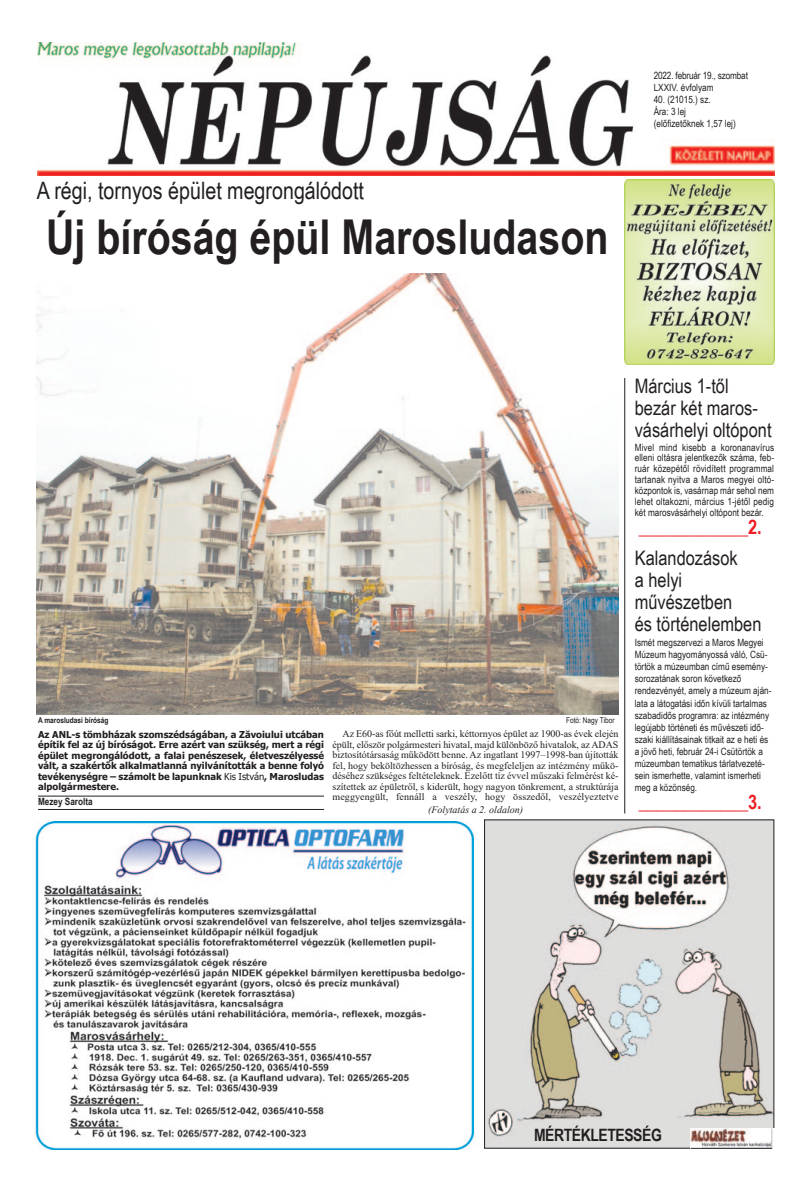
<style>
.page{position:relative;width:811px;height:1191px;background:#fff}
.page>*{position:absolute;margin:0;border:0;box-sizing:border-box;transform-origin:0 0}
.t1{font:700 48px "Arial Narrow";color:#231f20}
.t2{font:24px "Arial Narrow";color:#231f20}
.t3{font:20px/22.1px "Arial Narrow";color:#231f20}
.t4{font:700 20px "Arial Narrow";color:#ee1d23}
.t5{font:700 17px "Arial Narrow";letter-spacing:-.025em;color:#231f20}
.t6{font:10px/12.1px "Arial Narrow";color:#231f20;text-align:justify}
.t7{font:10px/10.5px "Times New Roman";letter-spacing:.01em;color:#231f20;text-align:justify}
.t8{font:italic 10px "Times New Roman";color:#231f20}
.t9{font:700 10px "Arial Narrow";color:#231f20}
.t10{font:700 9.5px/10.5px "Tahoma";color:#231f20;text-align:justify}
.t11{font:700 8px "Arial Narrow";color:#231f20}
.t12{font:8px "Arial Narrow";color:#231f20}
.s1{font-weight:400}
</style>
<div class="page">
<img style="left:486px;top:821px;width:286px;height:325px">
<div style="left:37px;top:43px;width:737px;height:135px;background:linear-gradient(to right,#ee392c,#ee392c)"></div>
<img style="left:37px;top:43px;width:737px;height:132px">
<hr style="left:38px;top:809px;width:286px;height:1px;background:#231f20">
<hr style="left:38px;top:796px;width:286px;height:1px;background:#231f20">
<img style="left:690px;top:1129px;width:83px;height:19px">
<hr style="left:624px;top:378px;width:1px;height:435px;background:#231f20">
<img style="left:624px;top:179px;width:150px;height:185px">
<img style="left:35px;top:821px;width:440px;height:328px">
<img style="left:36px;top:273px;width:582px;height:441px">
<p class="t2" style="left:37px;top:176px;width:329px">A régi, tornyos épület megrongálódott</p>
<p class="t1" style="left:46px;top:209px;width:564px">Új bíróság épül Marosludason</p>
<p class="t6" style="left:653px;top:69px;width:96px">2022. február 19., szombat</p>
<p class="t6" style="left:653px;top:81px;width:61px">LXXIV. évfolyam</p>
<p class="t6" style="left:653px;top:93px;width:58px">40. (21015.) sz.</p>
<p class="t6" style="left:653px;top:105px;width:34px">Ára: 3 lej</p>
<p class="t6" style="left:653px;top:117px;width:84px">(előfizetőknek 1,57 lej)</p>
<p class="t11" style="left:38px;top:715px;width:72px">A marosludasi bíróság</p>
<p class="t12" style="left:566px;top:715px;width:50px">Fotó: Nagy Tibor</p>
<p class="t10" style="left:38px;top:728px;width:287px">Az ANL-s tömbházak szomszédságában, a Zăvoiului utcában építik fel az új bíróságot. Erre azért van szükség, mert a régi épület megrongálódott, a falai penészesek, életveszélyessé vált, a szakértők alkalmatlanná nyilvánították a benne folyó tevékenységre – számolt be lapunknak <span class="s1">Kis István</span>, Marosludas alpolgármestere.</p>
<p class="t7" style="left:332px;top:728px;width:287px;text-indent:10px">Az E60-as főút melletti sarki, kéttornyos épület az 1900-as évek elején épült, először polgármesteri hivatal, majd különböző hivatalok, az ADAS biztosítótársaság működött benne. Az ingatlant 1997–1998-ban újították fel, hogy beköltözhessen a bíróság, és megfeleljen az intézmény műkö&shy;déséhez szükséges feltételeknek. Ezelőtt tíz évvel műszaki felmérést ké&shy;szítettek az épületről, s kiderült, hogy nagyon tönkrement, a struktúrája meggyengült, fennáll a veszély, hogy összedől, veszélyeztetve</p>
<p class="t9" style="left:38px;top:795px;width:56px">Mezey Sarolta</p>
<p class="t8" style="left:428px;top:803px;width:97px">(Folytatás a 2. oldalon)</p>
<p class="t3" style="left:635px;top:374px;width:138px">Március 1-től bezár két maros&shy;vásárhelyi oltópont</p>
<p class="t6" style="left:635px;top:441px;width:141px;line-height:10.9px">Mivel mind kisebb a koronanavírus elleni oltásra jelentkezők száma, feb&shy;ruár közepétől rövidített programmal tartanak nyitva a Maros megyei oltó&shy;központok is, vasárnap már sehol nem lehet oltakozni, március 1-jétől pedig két marosvásárhelyi oltópont bezár.</p>
<p class="t4" style="left:638px;top:515px;width:125px">____________2.</p>
<p class="t3" style="left:635px;top:546px;width:128px">Kalandozások<br>a helyi művészetben<br>és történelemben</p>
<p class="t6" style="left:635px;top:636px;width:138px;text-align:left">Ismét megszervezi a Maros Megyei Múzeum hagyományossá váló, Csü&shy;törtök a múzeumban című esemény&shy;sorozatának soron következő rendezvényét, amely a múzeum aján&shy;lata a látogatási időn kívüli tartalmas szabadidős programra: az intézmény legújabb történeti és művészeti idő&shy;szaki kiállításainak titkait az e heti és a jövő heti, február 24-i Csütörtök a múzeumban tematikus tárlatvezeté&shy;sein ismerhette, valamint ismerheti meg a közönség.</p>
<p class="t4" style="left:638px;top:790px;width:125px">____________3.</p>
<p class="t5" style="left:534px;top:1125px;width:129px">MÉRTÉKLETESSÉG</p>
</div>
